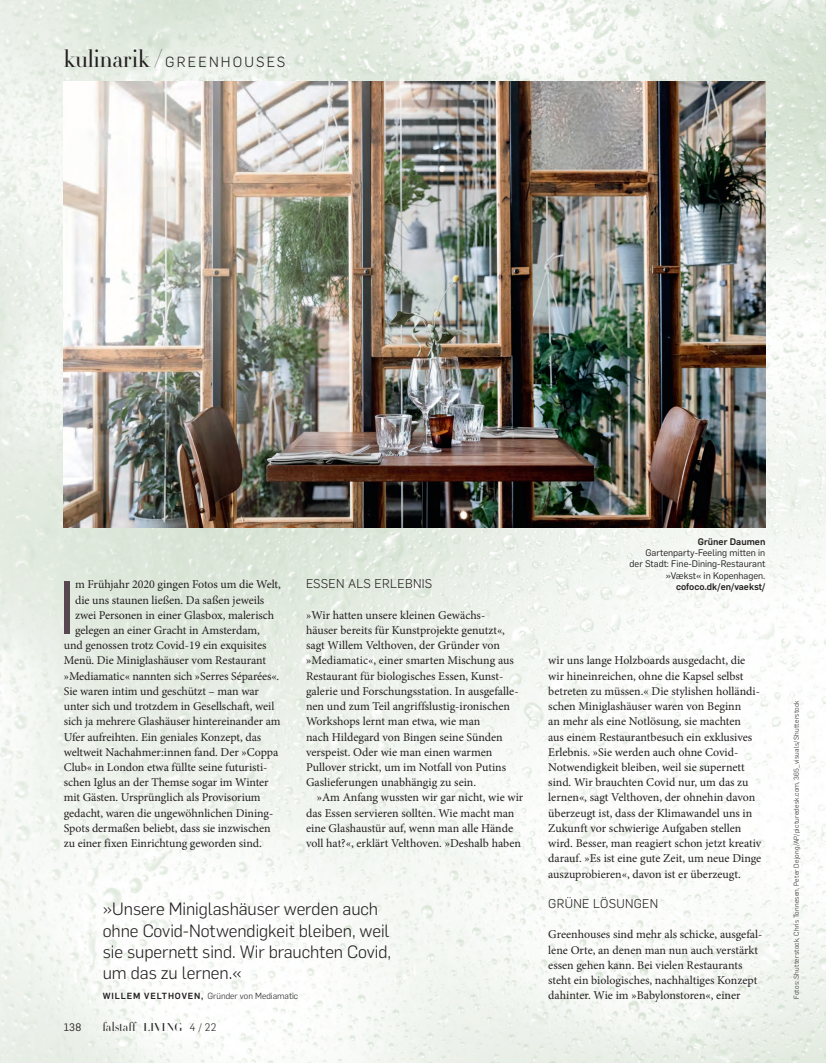
<style>
.page{position:relative;width:826px;height:1063px;background:#fff}
.page>*{position:absolute;margin:0;border:0;box-sizing:border-box;transform-origin:0 0}
.Lauftetxt_IA{font:73.25px "Flama";color:#574850}
.t1{font:300 17.5px/21.2px "Flama";letter-spacing:-.005em;color:#231f20}
.t2{font:300 14.38px "Flama";letter-spacing:.15em;color:#231f20}
.Zwischentitel{font:300 12.5px "Flama";letter-spacing:.025em;color:#231f20}
.t3{font:300 12.5px "HTF Didot L96";letter-spacing:.01em;color:#231f20}
.Lauftetxt_IA-2{font:12px/15.2px "Minion Pro";letter-spacing:-.005em;color:#231f20}
.t4{font:10.62px "Flama";color:#231f20}
.t5{font:9.38px/11.2px "Flama";color:#231f20;text-align:right}
.t6{font:500 9.38px "Flama";color:#231f20}
.t7{font:300 8.75px "Flama";color:#231f20}
.t8{font:300 6.88px "Flama";letter-spacing:.025em;color:#231f20}
.s1{font-family:"HTF Didot L24";font-size:24px}
.s2{font-weight:500}
.s3{font-size:11.25px}
.s4{font-family:"Flama";font-size:10.62px}
</style>
<div class="page">
<img style="left:0;top:0;width:826px;height:1063px">
<img style="left:64px;top:81px;width:701px;height:446px">
<p class="t2" style="left:64px;top:52px;width:223px"><span class="s1">kulinarik/</span>GREENHOUSES</p>
<p class="Lauftetxt_IA" style="left:58px;top:558px;width:19px">I</p>
<p class="Lauftetxt_IA-2" style="left:75px;top:577px;width:207px">m Frühjahr 2020 gingen Fotos um die Welt,</p>
<p class="Lauftetxt_IA-2" style="left:75px;top:592px;width:191px">die uns staunen ließen. Da saßen jeweils</p>
<p class="Lauftetxt_IA-2" style="left:75px;top:607px;width:200px">zwei Personen in einer Glasbox, malerisch</p>
<p class="Lauftetxt_IA-2" style="left:75px;top:623px;width:186px">gelegen an einer Gracht in Amsterdam,</p>
<p class="Lauftetxt_IA-2" style="left:64px;top:638px;width:204px">und genossen trotz Covid-19 ein exquisites</p>
<p class="Lauftetxt_IA-2" style="left:64px;top:653px;width:204px">Menü. Die Miniglashäuser vom Restaurant</p>
<p class="Lauftetxt_IA-2" style="left:64px;top:668px;width:217px">»Mediamatic« nannten sich »Serres Séparées«.</p>
<p class="Lauftetxt_IA-2" style="left:64px;top:683px;width:197px">Sie waren intim und geschützt – man war</p>
<p class="Lauftetxt_IA-2" style="left:64px;top:699px;width:212px">unter sich und trotzdem in Gesellschaft, weil</p>
<p class="Lauftetxt_IA-2" style="left:64px;top:714px;width:218px">sich ja mehrere Glashäuser hintereinander am</p>
<p class="Lauftetxt_IA-2" style="left:64px;top:729px;width:199px">Ufer aufreihten. Ein geniales Konzept, das</p>
<p class="Lauftetxt_IA-2" style="left:64px;top:744px;width:216px">weltweit Nachahmer:innen fand. Der »Coppa</p>
<p class="Lauftetxt_IA-2" style="left:64px;top:760px;width:205px">Club« in London etwa füllte seine futuristi-</p>
<p class="Lauftetxt_IA-2" style="left:64px;top:775px;width:206px">schen Iglus an der Themse sogar im Winter</p>
<p class="Lauftetxt_IA-2" style="left:64px;top:790px;width:198px">mit Gästen. Ursprünglich als Provisorium</p>
<p class="Lauftetxt_IA-2" style="left:64px;top:805px;width:211px">gedacht, waren die ungewöhnlichen Dining-</p>
<p class="Lauftetxt_IA-2" style="left:64px;top:820px;width:208px">Spots dermaßen beliebt, dass sie inzwischen</p>
<p class="Lauftetxt_IA-2" style="left:64px;top:836px;width:199px">zu einer fixen Einrichtung geworden sind.</p>
<p class="Zwischentitel" style="left:306px;top:575px;width:128px">ESSEN ALS ERLEBNIS</p>
<p class="Lauftetxt_IA-2" style="left:306px;top:607px;width:214px">»Wir hatten unsere kleinen Gewächs&shy;häuser bereits für Kunstprojekte genutzt«, sagt Willem Velthoven, der Gründer von »Mediamatic«, einer smarten Mischung aus Restaurant für biologisches Essen, Kunst&shy;galerie und Forschungsstation. In ausgefalle&shy;nen und zum Teil angriffslustig-ironischen Workshops lernt man etwa, wie man<br>nach Hildegard von Bingen seine Sünden verspeist. Oder wie man einen warmen Pullover strickt, um im Notfall von Putins Gaslieferungen unabhängig zu sein.</p>
<p class="Lauftetxt_IA-2" style="left:306px;top:790px;width:219px;text-indent:11px">»Am Anfang wussten wir gar nicht, wie wir das Essen servieren sollten. Wie macht man eine Glashaustür auf, wenn man alle Hände voll hat?«, erklärt Velthoven. »Deshalb haben</p>
<p class="t1" style="left:103px;top:898px;width:290px">»Unsere Miniglashäuser werden auch ohne Covid-Notwendigkeit bleiben, weil sie supernett sind. Wir brauchten Covid, um das zu lernen.«</p>
<p class="t7" style="left:103px;top:990px;width:197px"><span class="s2">WILLEM VELTHOVEN,</span> Gründer von Mediamatic</p>
<p class="t4" style="left:64px;top:1020px;width:19px">138</p>
<p class="t3" style="left:103px;top:1018px;width:115px">falstaff <span class="s3">LIVING</span> <span class="s4">4 / 22</span></p>
<p class="t6" style="left:698px;top:535px;width:69px">Grüner Daumen</p>
<p class="t5" style="left:629px;top:547px;width:137px">Gartenparty-Feeling mitten in<br>der Stadt: Fine-Dining-Restaurant »Vækst« in Kopenhagen.</p>
<p class="t6" style="left:676px;top:580px;width:91px">cofoco.dk/en/vaekst/</p>
<p class="Lauftetxt_IA-2" style="left:548px;top:653px;width:215px">wir uns lange Holzboards ausgedacht, die wir hineinreichen, ohne die Kapsel selbst betreten zu müssen.« Die stylishen holländi&shy;schen Miniglashäuser waren von Beginn<br>an mehr als eine Notlösung, sie machten<br>aus einem Restaurantbesuch ein exklusives Erlebnis. »Sie werden auch ohne Covid-Notwendigkeit bleiben, weil sie supernett sind. Wir brauchten Covid nur, um das zu lernen«, sagt Velthoven, der ohnehin davon überzeugt ist, dass der Klimawandel uns in Zukunft vor schwierige Aufgaben stellen wird. Besser, man reagiert schon jetzt kreativ darauf. »Es ist eine gute Zeit, um neue Dinge auszuprobieren«, davon ist er überzeugt.</p>
<p class="Zwischentitel" style="left:548px;top:895px;width:112px">GRÜNE LÖSUNGEN</p>
<p class="Lauftetxt_IA-2" style="left:548px;top:927px;width:216px">Greenhouses sind mehr als schicke, ausgefal&shy;lene Orte, an denen man nun auch verstärkt essen gehen kann. Bei vielen Restaurants steht ein biologisches, nachhaltiges Konzept dahinter. Wie im »Babylonstoren«, einer</p>
<p class="t8" style="left:792px;top:999px;width:300px;rotate:-90deg">Fotos: Shutterstock, Chris Tonnesen, Peter Dejong/AP/picturedesk.com, 365_visuals/Shutterstock</p>
</div>
